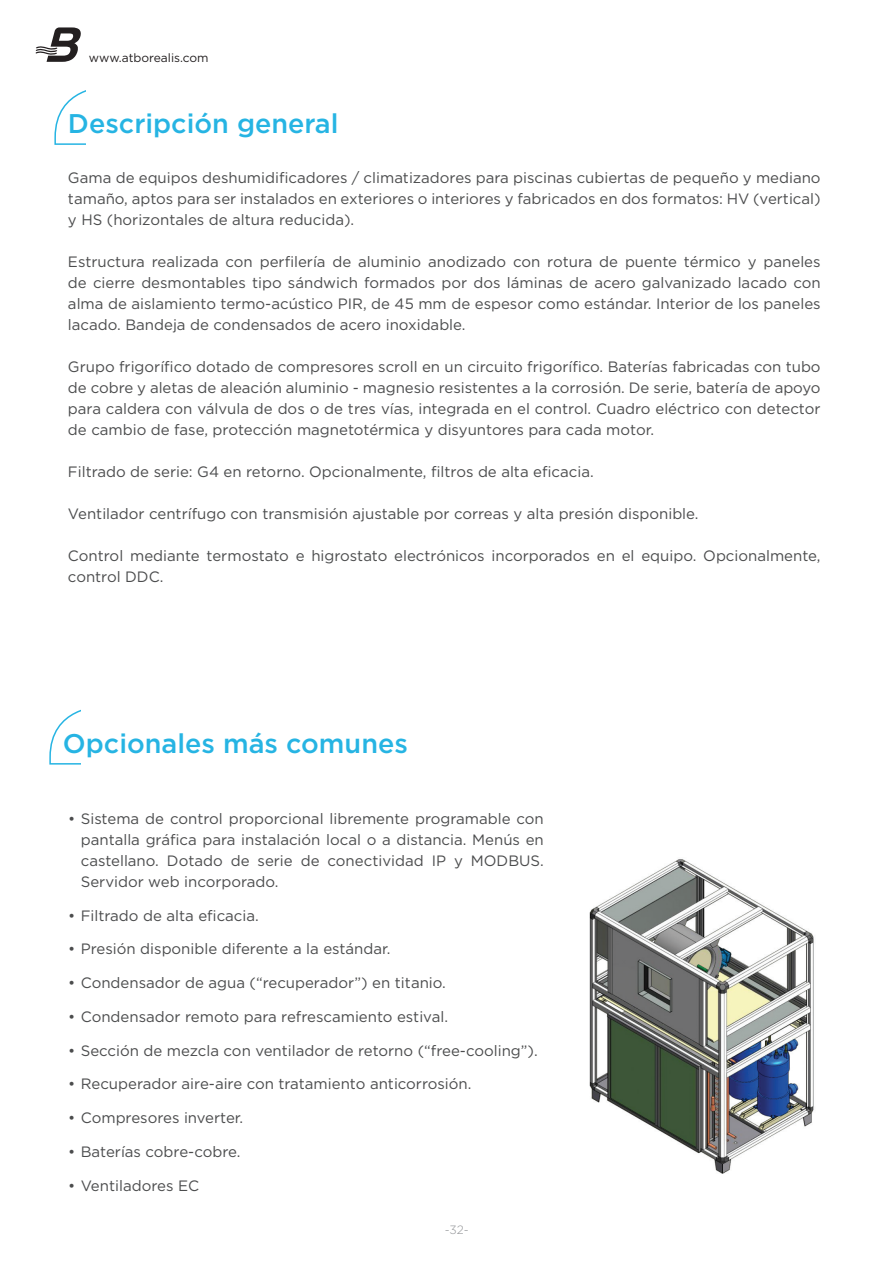
<style>
.page{position:relative;width:893px;height:1263px;background:#fff}
.page>*{position:absolute;margin:0;border:0;box-sizing:border-box;transform-origin:0 0}
.t1{font:500 27px "Gotham";color:#26b4e3}
.GENERAL{font:15px/21px "Gotham";color:#4b4c4d;text-align:justify}
.t2{font:12px "Gotham";color:#231f20}
.t3{font:300 12px "Gotham";color:#939598}
</style>
<div class="page">
<svg style="left:35px;top:27px;width:46px;height:35px"></svg>
<svg style="left:49px;top:709px;width:32px;height:56px"></svg>
<img style="left:589px;top:859px;width:225px;height:315px">
<svg style="left:54px;top:90px;width:32px;height:55px"></svg>
<p class="t2" style="left:89px;top:50px;width:121px">www.atborealis.com</p>
<p class="t1" style="left:68px;top:106px;width:272px">Descripción general</p>
<p class="GENERAL" style="left:68px;top:166px;width:754px">Gama de equipos deshumidificadores / climatizadores para piscinas cubiertas de pequeño y mediano tamaño, aptos para ser instalados en exteriores o interiores y fabricados en dos formatos: HV (vertical) y HS (horizontales de altura reducida).</p>
<p class="GENERAL" style="left:68px;top:250px;width:754px">Estructura realizada con perfilería de aluminio anodizado con rotura de puente térmico y paneles de cierre desmontables tipo sándwich formados por dos láminas de acero galvanizado lacado con alma de aislamiento termo-acústico PIR, de 45 mm de espesor como estándar. Interior de los paneles lacado. Bandeja de condensados de acero inoxidable.</p>
<p class="GENERAL" style="left:68px;top:355px;width:754px">Grupo frigorífico dotado de compresores scroll en un circuito frigorífico. Baterías fabricadas con tubo de cobre y aletas de aleación aluminio - magnesio resistentes a la corrosión. De serie, batería de apoyo para caldera con válvula de dos o de tres vías, integrada en el control. Cuadro eléctrico con detector de cambio de fase, protección magnetotérmica y disyuntores para cada motor.</p>
<p class="GENERAL" style="left:68px;top:460px;width:527px">Filtrado de serie: G4 en retorno. Opcionalmente, filtros de alta eficacia.</p>
<p class="GENERAL" style="left:68px;top:502px;width:632px">Ventilador centrífugo con transmisión ajustable por correas y alta presión disponible.</p>
<p class="GENERAL" style="left:68px;top:544px;width:754px">Control mediante termostato e higrostato electrónicos incorporados en el equipo. Opcionalmente, control DDC.</p>
<p class="t1" style="left:63px;top:726px;width:346px">Opcionales más comunes</p>
<p class="GENERAL" style="left:81px;top:808px;width:465px;text-indent:-13px">• Sistema de control proporcional libremente programable con pantalla gráfica para instalación local o a distancia. Menús en castellano. Dotado de serie de conectividad IP y MODBUS.<br>Servidor web incorporado.</p>
<p class="GENERAL" style="left:68px;top:904px;width:192px">• Filtrado de alta eficacia.</p>
<p class="GENERAL" style="left:68px;top:938px;width:324px">• Presión disponible diferente a la estándar.</p>
<p class="GENERAL" style="left:68px;top:972px;width:379px">• Condensador de agua (“recuperador”) en titanio.</p>
<p class="GENERAL" style="left:68px;top:1006px;width:381px">• Condensador remoto para refrescamiento estival.</p>
<p class="GENERAL" style="left:68px;top:1039px;width:471px">• Sección de mezcla con ventilador de retorno (“free-cooling”).</p>
<p class="GENERAL" style="left:68px;top:1073px;width:405px">• Recuperador aire-aire con tratamiento anticorrosión.</p>
<p class="GENERAL" style="left:68px;top:1107px;width:177px">• Compresores inverter.</p>
<p class="GENERAL" style="left:68px;top:1141px;width:174px">• Baterías cobre-cobre.</p>
<p class="GENERAL" style="left:68px;top:1174px;width:133px">• Ventiladores EC</p>
<p class="t3" style="left:445px;top:1222px;width:26px">-32-</p>
</div>
